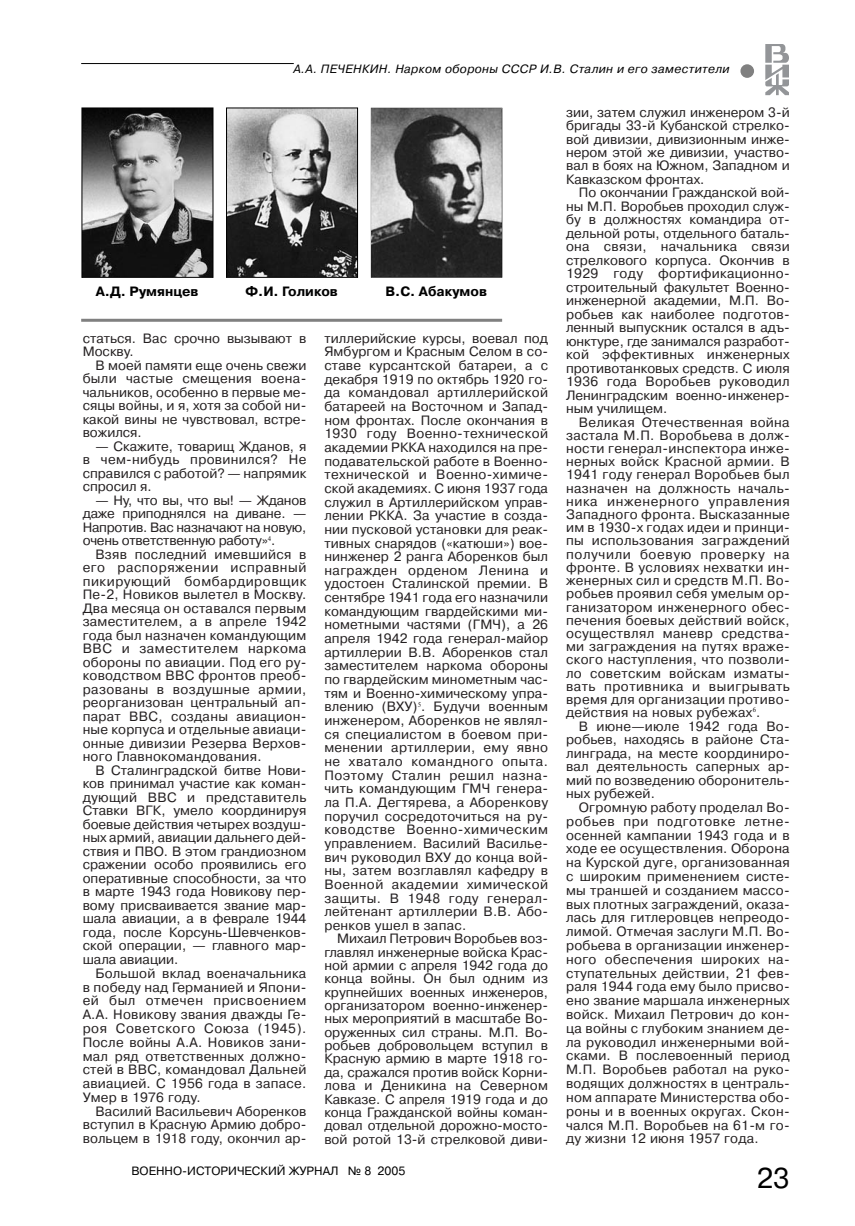
<style>
.page{position:relative;width:855px;height:1226px;background:#fff}
.page>*{position:absolute;margin:0;border:0;box-sizing:border-box;transform-origin:0 0}
.t1{font:90px "School Book C";color:#808080}
.t2{font:28.5px "Pragmatica C";color:#000}
.t3{font:13.5px/13.5px "Pragmatica C";letter-spacing:.005em;color:#231f20;text-align:justify}
.t4{font:700 13.5px "Pragmatica C";color:#000}
.t5{font:italic 12px "Pragmatica C";letter-spacing:.03em;color:#000}
.t6{font:12px "Pragmatica C";color:#000}
</style>
<div class="page">
<svg style="left:81px;top:44px;width:708px;height:278px"></svg>
<p class="t5" style="left:293px;top:65px;width:438px">А.А. ПЕЧЕНКИН. Нарком обороны СССР И.В. Сталин и его заместители</p>
<h1 class="t1" style="left:732px;top:11px;width:33px">.</h1>
<p class="t4" style="left:96px;top:287px;width:104px">А.Д. Румянцев</p>
<p class="t4" style="left:245px;top:286px;width:94px">Ф.И. Голиков</p>
<p class="t4" style="left:385px;top:286px;width:103px">В.С. Абакумов</p>
<p class="t3" style="left:83px;top:333px;width:225px">статься. Вас срочно вызывают в<br>Москву.</p>
<p class="t3" style="left:83px;top:360px;width:225px;text-indent:13px">В моей памяти еще очень свежи были частые смещения воена&shy;чальников, особенно в первые ме&shy;сяцы войны, и я, хотя за собой ни&shy;какой вины не чувствовал, встре&shy;вожился.</p>
<p class="t3" style="left:83px;top:441px;width:225px;text-indent:13px">— Скажите, товарищ Жданов, я в чем-нибудь провинился? Не справился с работой? — напрямик спросил я.</p>
<p class="t3" style="left:83px;top:495px;width:225px;text-indent:13px">— Ну, что вы, что вы! — Жданов даже приподнялся на диване. — Напротив. Вас назначают на новую, очень ответственную работу»<sup>4</sup>.</p>
<p class="t3" style="left:83px;top:549px;width:225px;text-indent:13px">Взяв последний имевшийся в его распоряжении исправный пикирующий бомбардировщик Пе-2, Новиков вылетел в Москву.<br>Два месяца он оставался первым заместителем, а в апреле 1942 года был назначен командующим ВВС и заместителем наркома обороны по авиации. Под его ру&shy;ководством ВВС фронтов преоб&shy;разованы в воздушные армии, реорганизован центральный ап&shy;парат ВВС, созданы авиацион&shy;ные корпуса и отдельные авиаци&shy;онные дивизии Резерва Верхов&shy;ного Главнокомандования.</p>
<p class="t3" style="left:83px;top:765px;width:225px;text-indent:13px">В Сталинградской битве Нови&shy;ков принимал участие как коман&shy;дующий ВВС и представитель Ставки ВГК, умело координируя боевые действия четырех воздуш&shy;ных армий, авиации дальнего дей&shy;ствия и ПВО. В этом грандиозном сражении особо проявились его оперативные способности, за что в марте 1943 года Новикову пер&shy;вому присваивается звание мар&shy;шала авиации, а в феврале 1944 года, после Корсунь-Шевченков&shy;ской операции, — главного мар&shy;шала авиации.</p>
<p class="t3" style="left:83px;top:967px;width:225px;text-indent:13px">Большой вклад военачальника в победу над Германией и Япони&shy;ей был отмечен присвоением А.А. Новикову звания дважды Ге&shy;роя Советского Союза (1945).<br>После войны А.А. Новиков зани&shy;мал ряд ответственных должно&shy;стей в ВВС, командовал Дальней авиацией. С 1956 года в запасе.<br>Умер в 1976 году.</p>
<p class="t3" style="left:83px;top:1105px;width:225px;text-indent:13px">Василий Васильевич Аборенков вступил в Красную Армию добро&shy;вольцем в 1918 году, окончил ар-</p>
<p class="t3" style="left:324px;top:333px;width:225px">тиллерийские курсы, воевал под Ямбургом и Красным Селом в со&shy;ставе курсантской батареи, а с декабря 1919 по октябрь 1920 го&shy;да командовал артиллерийской батареей на Восточном и Запад&shy;ном фронтах. После окончания в 1930 году Военно-технической академии РККА находился на пре&shy;подавательской работе в Военно&shy;технической и Военно-химиче&shy;ской академиях. С июня 1937 года служил в Артиллерийском управ&shy;лении РККА. За участие в созда&shy;нии пусковой установки для реак&shy;тивных снарядов («катюши») вое&shy;нинженер 2 ранга Аборенков был награжден орденом Ленина и удостоен Сталинской премии. В сентябре 1941 года его назначили командующим гвардейскими ми&shy;нометными частями (ГМЧ), а 26 апреля 1942 года генерал-майор артиллерии В.В. Аборенков стал заместителем наркома обороны по гвардейским минометным час&shy;тям и Военно-химическому упра&shy;влению (ВХУ)<sup>5</sup>. Будучи военным инженером, Аборенков не являл&shy;ся специалистом в боевом при&shy;менении артиллерии, ему явно не хватало командного опыта.<br>Поэтому Сталин решил назна&shy;чить командующим ГМЧ генера&shy;ла П.А. Дегтярева, а Аборенкову поручил сосредоточиться на ру&shy;ководстве Военно-химическим управлением. Василий Василье&shy;вич руководил ВХУ до конца вой&shy;ны, затем возглавлял кафедру в Военной академии химической защиты. В 1948 году генерал&shy;лейтенант артиллерии В.В. Або&shy;ренков ушел в запас.</p>
<p class="t3" style="left:324px;top:933px;width:225px;text-indent:13px">Михаил Петрович Воробьев воз&shy;главлял инженерные войска Крас&shy;ной армии с апреля 1942 года до конца войны. Он был одним из крупнейших военных инженеров, организатором военно-инженер&shy;ных мероприятий в масштабе Во&shy;оруженных сил страны. М.П. Во&shy;робьев добровольцем вступил в Красную армию в марте 1918 го&shy;да, сражался против войск Корни&shy;лова и Деникина на Северном Кавказе. С апреля 1919 года и до конца Гражданской войны коман&shy;довал отдельной дорожно-мосто&shy;вой ротой 13-й стрелковой диви-</p>
<p class="t6" style="left:131px;top:1166px;width:276px">ВОЕННО-ИСТОРИЧЕСКИЙ ЖУРНАЛ № 8 2005</p>
<p class="t3" style="left:566px;top:107px;width:225px">зии, затем служил инженером 3-й бригады 33-й Кубанской стрелко&shy;вой дивизии, дивизионным инже&shy;нером этой же дивизии, участво&shy;вал в боях на Южном, Западном и Кавказском фронтах.</p>
<p class="t3" style="left:566px;top:187px;width:225px;text-indent:13px">По окончании Гражданской вой&shy;ны М.П. Воробьев проходил служ&shy;бу в должностях командира от&shy;дельной роты, отдельного баталь&shy;она связи, начальника связи стрелкового корпуса. Окончив в 1929 году фортификационно&shy;строительный факультет Военно&shy;инженерной академии, М.П. Во&shy;робьев как наиболее подготов&shy;ленный выпускник остался в адъ&shy;юнктуре, где занимался разработ&shy;кой эффективных инженерных противотанковых средств. С июля 1936 года Воробьев руководил Ленинградским военно-инженер&shy;ным училищем.</p>
<p class="t3" style="left:566px;top:417px;width:225px;text-indent:13px">Великая Отечественная война застала М.П. Воробьева в долж&shy;ности генерал-инспектора инже&shy;нерных войск Красной армии. В 1941 году генерал Воробьев был назначен на должность началь&shy;ника инженерного управления Западного фронта. Высказанные им в 1930-х годах идеи и принци&shy;пы использования заграждений получили боевую проверку на фронте. В условиях нехватки ин&shy;женерных сил и средств М.П. Во&shy;робьев проявил себя умелым ор&shy;ганизатором инженерного обес&shy;печения боевых действий войск, осуществлял маневр средства&shy;ми заграждения на путях враже&shy;ского наступления, что позволи&shy;ло советским войскам изматы&shy;вать противника и выигрывать время для организации противо&shy;действия на новых рубежах<sup>6</sup>.</p>
<p class="t3" style="left:566px;top:720px;width:225px;text-indent:13px">В июне—июле 1942 года Во&shy;робьев, находясь в районе Ста&shy;линграда, на месте координиро&shy;вал деятельность саперных ар&shy;мий по возведению оборонитель&shy;ных рубежей.</p>
<p class="t3" style="left:566px;top:802px;width:225px;text-indent:13px">Огромную работу проделал Во&shy;робьев при подготовке летне&shy;осенней кампании 1943 года и в ходе ее осуществления. Оборона на Курской дуге, организованная с широким применением систе&shy;мы траншей и созданием массо&shy;вых плотных заграждений, оказа&shy;лась для гитлеровцев непреодо&shy;лимой. Отмечая заслуги М.П. Во&shy;робьева в организации инженер&shy;ного обеспечения широких на&shy;ступательных действии, 21 фев&shy;раля 1944 года ему было присво&shy;ено звание маршала инженерных войск. Михаил Петрович до кон&shy;ца войны с глубоким знанием де&shy;ла руководил инженерными вой&shy;сками. В послевоенный период М.П. Воробьев работал на руко&shy;водящих должностях в централь&shy;ном аппарате Министерства обо&shy;роны и в военных округах. Скон&shy;чался М.П. Воробьев на 61-м го&shy;ду жизни 12 июня 1957 года.</p>
<h2 class="t2" style="left:757px;top:1167px;width:35px">23</h2>
</div>
